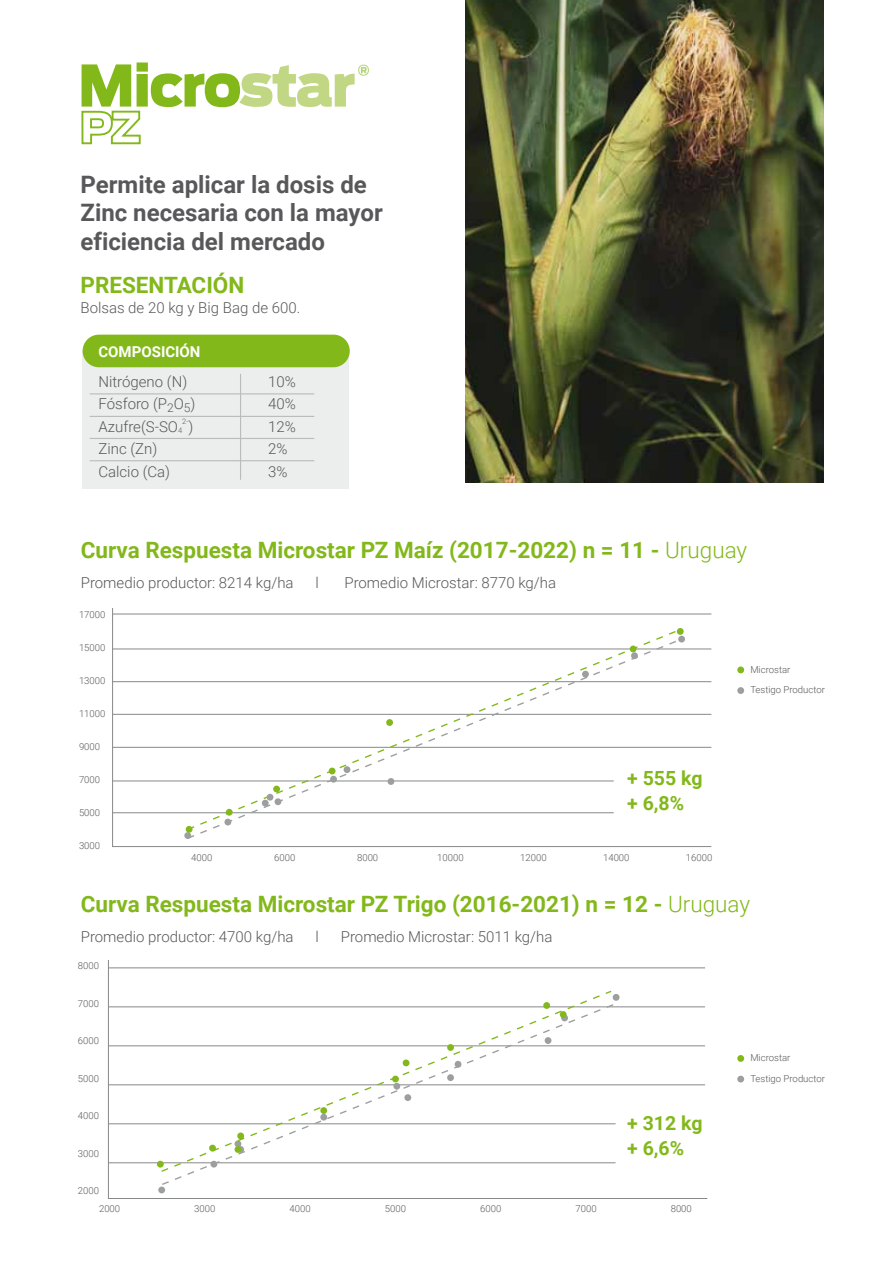
<style>
.page{position:relative;width:890px;height:1265px;background:#fff}
.page>*{position:absolute;margin:0;border:0;box-sizing:border-box;transform-origin:0 0}
.t1{font:700 24px/28.5px "Roboto";color:#58585a}
.t2{font:700 22.5px "Roboto";color:#83b81a}
.t3{font:700 19.5px/24.6px "Roboto";color:#83b81a}
.t4{font:300 15px/22.5px "Roboto";color:#58585a}
.t5{font:700 15px "Roboto";color:#fff}
.t6{font:300 9.6px/20.5px "Roboto";color:#58585a}
.t7{font:300 7.5px "Roboto";color:#58585a}
.s1{font-weight:300}
</style>
<div class="page">
<div style="left:83px;top:350px;width:266px;height:139px;background:#eceded"></div>
<svg style="left:81px;top:62px;width:288px;height:83px"></svg>
<hr style="left:240px;top:374px;width:1px;height:106px;background:#b9bbbc">
<hr style="left:90px;top:393px;width:224px;height:1px;background:#b9bbbc">
<hr style="left:90px;top:416px;width:224px;height:1px;background:#b9bbbc">
<hr style="left:90px;top:438px;width:224px;height:1px;background:#b9bbbc">
<hr style="left:90px;top:460px;width:224px;height:1px;background:#b9bbbc">
<svg style="left:112px;top:608px;width:600px;height:239px"></svg>
<svg style="left:108px;top:960px;width:597px;height:238px"></svg>
<svg style="left:187px;top:631px;width:488px;height:10px"></svg>
<svg style="left:160px;top:1002px;width:456px;height:184px"></svg>
<svg style="left:737px;top:666px;width:7px;height:7px"></svg>
<svg style="left:737px;top:1055px;width:7px;height:6px"></svg>
<svg style="left:737px;top:1075px;width:7px;height:7px"></svg>
<svg style="left:613px;top:993px;width:6px;height:7px"></svg>
<svg style="left:158px;top:1186px;width:7px;height:7px"></svg>
<svg style="left:187px;top:641px;width:489px;height:197px"></svg>
<svg style="left:737px;top:687px;width:7px;height:7px"></svg>
<svg style="left:387px;top:778px;width:7px;height:7px"></svg>
<svg style="left:582px;top:670px;width:7px;height:7px"></svg>
<svg style="left:344px;top:766px;width:6px;height:7px"></svg>
<svg style="left:157px;top:1160px;width:4px;height:7px"></svg>
<svg style="left:630px;top:645px;width:8px;height:14px"></svg>
<svg style="left:677px;top:628px;width:8px;height:14px"></svg>
<svg style="left:386px;top:719px;width:7px;height:7px"></svg>
<svg style="left:262px;top:785px;width:19px;height:21px"></svg>
<svg style="left:224px;top:808px;width:9px;height:17px"></svg>
<svg style="left:184px;top:826px;width:8px;height:13px"></svg>
<svg style="left:329px;top:767px;width:8px;height:15px"></svg>
<svg style="left:161px;top:990px;width:450px;height:181px"></svg>
<img style="left:466px;top:0;width:358px;height:482px">
<div style="left:83px;top:334px;width:267px;height:33px;background:#83b81a;border-radius:16px"></div>
<h1 class="t1" style="left:80px;top:169px;width:304px">Permite aplicar la dosis de<br>Zinc necesaria con la mayor eficiencia del mercado</h1>
<h2 class="t2" style="left:80px;top:270px;width:165px">PRESENTACIÓN</h2>
<p class="t4" style="left:80px;top:296px;width:221px">Bolsas de 20 kg y Big Bag de 600.</p>
<p class="t5" style="left:98px;top:341px;width:104px">COMPOSICIÓN</p>
<p class="t4" style="left:98px;top:369px;width:98px">Nitrógeno (N)<br>Fósforo (P<sub>2</sub>O<sub>5</sub>)<br>Azufre(S-SO<sub>4</sub> )</p>
<p class="t7" style="left:182px;top:416px;width:8px">2-</p>
<p class="t4" style="left:98px;top:437px;width:73px">Zinc (Zn)<br>Calcio (Ca)</p>
<p class="t4" style="left:268px;top:370px;width:29px">10%<br>40%<br>12%<br>2%<br>3%</p>
<h2 class="t2" style="left:81px;top:534px;width:668px">Curva Respuesta Microstar PZ Maíz (2017-2022) n = 11 - <span class="s1">Uruguay</span></h2>
<p class="t4" style="left:81px;top:571px;width:214px">Promedio productor: 8214 kg/ha</p>
<p class="t4" style="left:315px;top:571px;width:5px">l</p>
<p class="t4" style="left:344px;top:571px;width:213px">Promedio Microstar: 8770 kg/ha</p>
<p class="t6" style="left:79px;top:604px;width:28px">17000</p>
<p class="t6" style="left:79px;top:637px;width:28px">15000</p>
<p class="t6" style="left:79px;top:670px;width:28px">13000</p>
<p class="t6" style="left:79px;top:703px;width:28px">11000</p>
<p class="t6" style="left:79px;top:736px;width:23px">9000</p>
<p class="t6" style="left:79px;top:769px;width:23px">7000</p>
<p class="t6" style="left:79px;top:802px;width:23px">5000</p>
<p class="t6" style="left:79px;top:835px;width:23px">3000</p>
<p class="t6" style="left:191px;top:847px;width:23px">4000</p>
<h3 class="t3" style="left:627px;top:765px;width:77px">+ 555 kg + 6,8%</h3>
<p class="t6" style="left:274px;top:847px;width:23px">6000</p>
<p class="t6" style="left:357px;top:847px;width:23px">8000</p>
<p class="t6" style="left:437px;top:847px;width:28px">10000</p>
<p class="t6" style="left:520px;top:847px;width:28px">12000</p>
<p class="t6" style="left:603px;top:847px;width:28px">14000</p>
<p class="t6" style="left:686px;top:847px;width:28px">16000</p>
<p class="t6" style="left:750px;top:658px;width:76px">Microstar<br>Testigo Productor</p>
<h2 class="t2" style="left:81px;top:888px;width:671px">Curva Respuesta Microstar PZ Trigo (2016-2021) n = 12 - <span class="s1">Uruguay</span></h2>
<p class="t4" style="left:81px;top:924px;width:214px">Promedio productor: 4700 kg/ha</p>
<p class="t4" style="left:315px;top:924px;width:5px">l</p>
<p class="t4" style="left:341px;top:924px;width:213px">Promedio Microstar: 5011 kg/ha</p>
<p class="t6" style="left:78px;top:955px;width:23px">8000</p>
<p class="t6" style="left:78px;top:992px;width:23px">7000</p>
<p class="t6" style="left:78px;top:1030px;width:23px">6000</p>
<p class="t6" style="left:78px;top:1067px;width:23px">5000</p>
<p class="t6" style="left:78px;top:1105px;width:23px">4000</p>
<p class="t6" style="left:78px;top:1142px;width:23px">3000</p>
<p class="t6" style="left:78px;top:1180px;width:23px">2000</p>
<h3 class="t3" style="left:627px;top:1110px;width:77px">+ 312 kg + 6,6%</h3>
<p class="t6" style="left:99px;top:1198px;width:23px">2000</p>
<p class="t6" style="left:194px;top:1198px;width:23px">3000</p>
<p class="t6" style="left:290px;top:1198px;width:23px">4000</p>
<p class="t6" style="left:385px;top:1198px;width:23px">5000</p>
<p class="t6" style="left:480px;top:1198px;width:23px">6000</p>
<p class="t6" style="left:575px;top:1198px;width:23px">7000</p>
<p class="t6" style="left:670px;top:1198px;width:23px">8000</p>
<p class="t6" style="left:750px;top:1047px;width:76px">Microstar<br>Testigo Productor</p>
</div>
